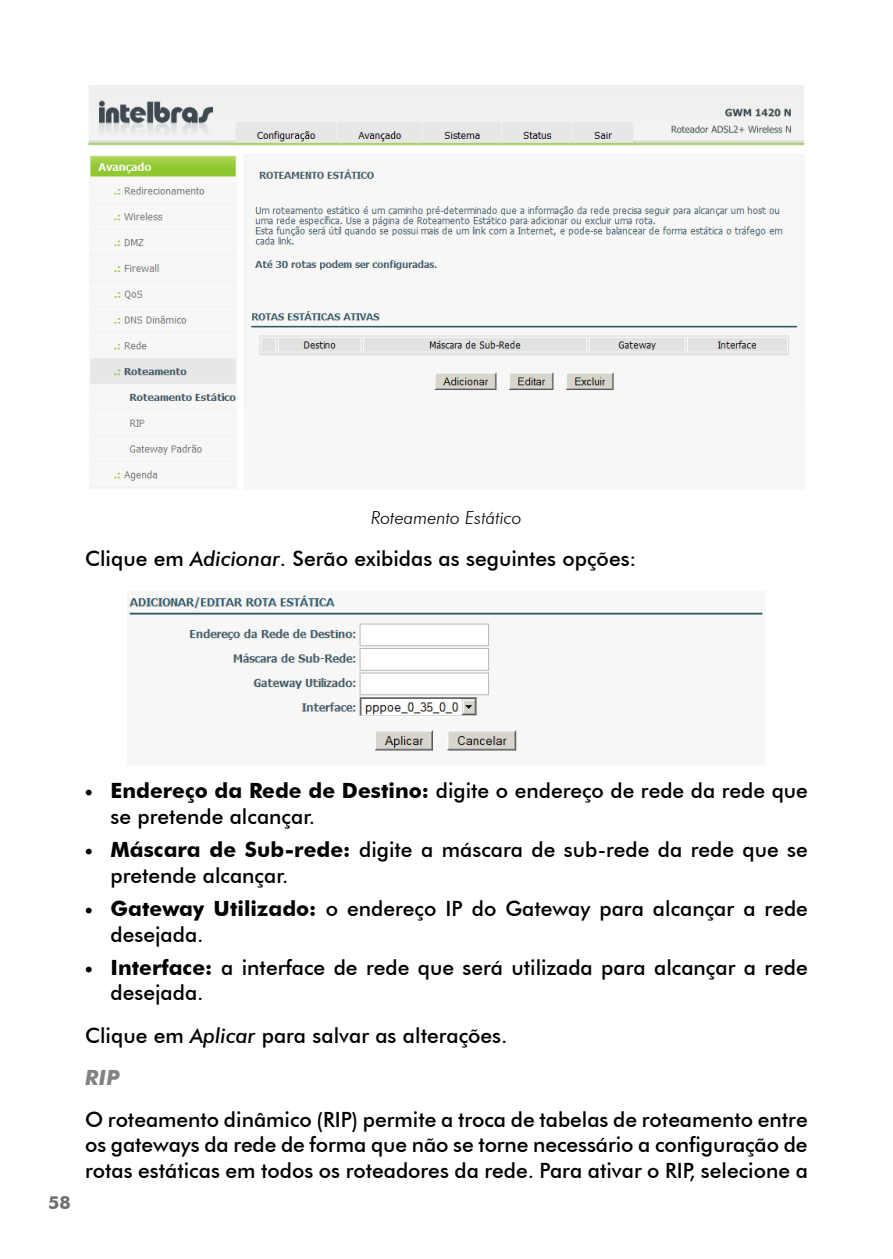
<style>
.page{position:relative;width:893px;height:1259px;background:#fff}
.page>*{position:absolute;margin:0;border:0;box-sizing:border-box;transform-origin:0 0}
.t1{font:500 21px/25.2px "Futura BT";color:#000}
.t2{font:italic 300 18px "Futura BT";color:#000}
.t3{font:700 18px "Futura BT";color:#6d6e71}
.s1{font-style:italic}
.s2{font-family:"Myriad Pro";font-weight:700;font-stretch:semi-expanded}
.s3{font-weight:700}
.s4{font-weight:700;font-style:italic;color:#808285}
</style>
<div class="page">
<img style="left:88px;top:85px;width:717px;height:403px">
<img style="left:128px;top:595px;width:635px;height:156px">
<p class="t2" style="left:371px;top:506px;width:152px">Roteamento Estático</p>
<p class="t1" style="left:85px;top:545px;width:553px">Clique em <span class="s1">Adicionar</span>. Serão exibidas as seguintes opções:</p>
<p class="t3" style="left:48px;top:1191px;width:24px">58</p>
<p class="t1" style="left:111px;top:778px;width:699px;text-indent:-25px"><span class="s2">•</span> <span class="s3">Endereço da Rede de Destino:</span> digite o endereço de rede da rede que se pretende alcançar.</p>
<p class="t1" style="left:111px;top:837px;width:699px;text-indent:-25px"><span class="s2">•</span> <span class="s3">Máscara de Sub-rede:</span> digite a máscara de sub-rede da rede que se pretende alcançar.</p>
<p class="t1" style="left:111px;top:896px;width:699px;text-indent:-25px"><span class="s2">•</span> <span class="s3">Gateway Utilizado:</span> o endereço IP do Gateway para alcançar a rede desejada.</p>
<p class="t1" style="left:111px;top:955px;width:699px;text-indent:-25px"><span class="s2">•</span> <span class="s3">Interface:</span> a interface de rede que será utilizada para alcançar a rede desejada.</p>
<p class="t1" style="left:85px;top:1014px;width:424px;line-height:42.3px">Clique em <span class="s1">Aplicar</span> para salvar as alterações.<br><span class="s4">RIP</span></p>
<p class="t1" style="left:85px;top:1107px;width:724px;text-align:justify">O roteamento dinâmico (RIP) permite a troca de tabelas de roteamento entre os gateways da rede de forma que não se torne necessário a configuração de rotas estáticas em todos os roteadores da rede. Para ativar o RIP, selecione a</p>
</div>
